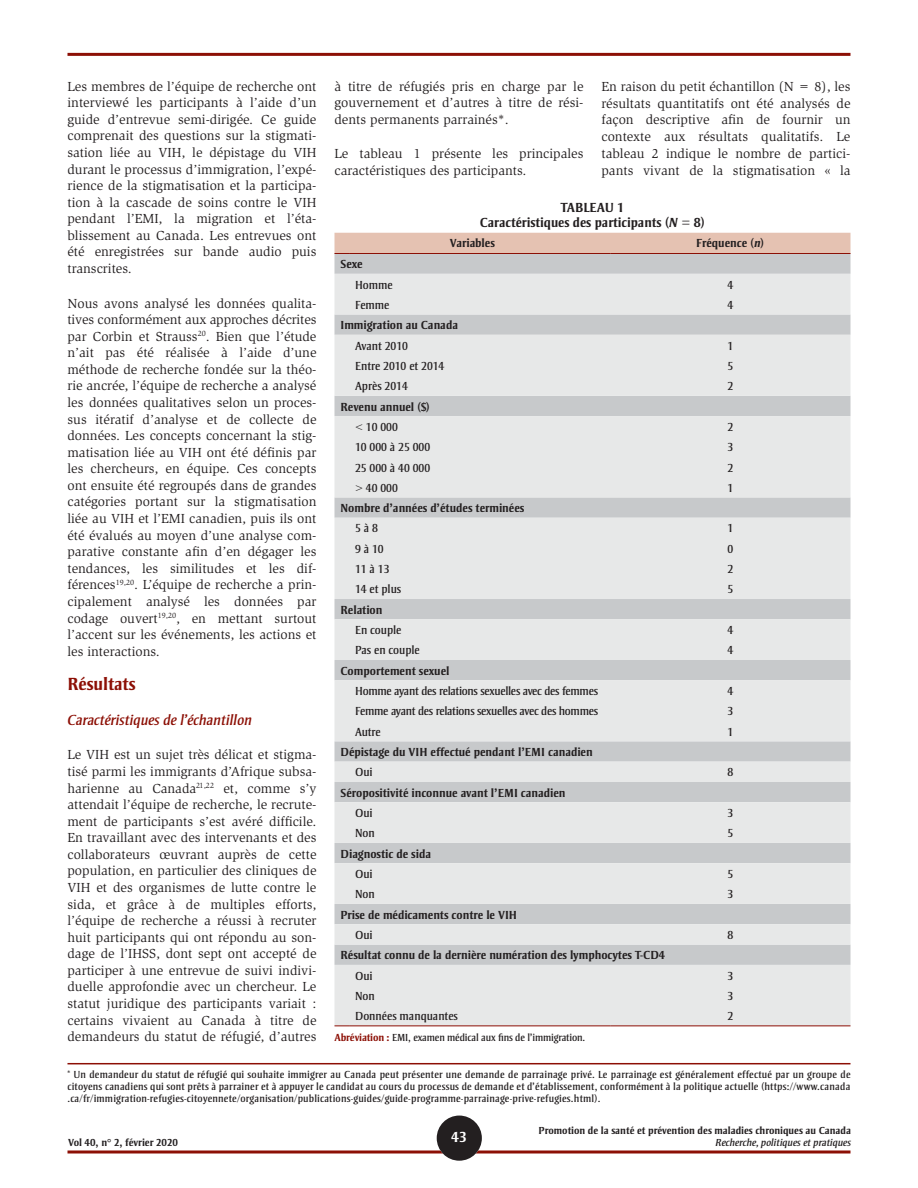
<style>
.page{position:relative;width:918px;height:1188px;background:#fff}
.page>*{position:absolute;margin:0;border:0;box-sizing:border-box;transform-origin:0 0}
.t1{font:700 18px "Strayhorn MT Std";color:#8c0f05}
.t2{font:italic 15px "Strayhorn MT Std";color:#8c0f05}
.t3{font:700 15px "Strayhorn MT Std";color:#fff}
.BODY{font:13.5px/16.5px "Slimbach Std";color:#231f20;text-align:justify}
.Tableau_titre{font:700 13.5px/15px "Strayhorn MT Std";color:#231f20;text-align:center}
.Tableau_Body{font:700 12px "Strayhorn MT Std";color:#231f20}
.Tableau_Body-2{font:12px "Strayhorn MT Std";color:#231f20}
.Tableau_Body-3{font:12px "Strayhorn MT Std";letter-spacing:-.02em;color:#231f20}
.Tableau_titre_de_col{font:700 12px "Strayhorn MT Std";color:#231f20}
.Note_tableau{font:10.5px/12px "Strayhorn MT Std";letter-spacing:.02em;color:#231f20;text-align:justify}
.t4{font:700 10.5px "Strayhorn MT Std";color:#231f20}
.Note_tableau-2{font:10.5px "Strayhorn MT Std";letter-spacing:-.01em;color:#231f20}
.t5{font:italic 10.5px "Strayhorn MT Std";color:#231f20}
.s1{font-style:italic}
.s2{font-weight:700;color:#8c0f05}
</style>
<div class="page">
<svg style="left:68px;top:1150px;width:782px;height:4px;background:#a84a43"></svg>
<hr style="left:68px;top:53px;width:782px;height:3px;background:#8c0f05">
<div style="left:437px;top:1116px;width:45px;height:45px;background:#231f20;border-radius:50%"></div>
<hr style="left:67px;top:1063px;width:784px;height:1px;background:#8c0f05">
<div style="left:334px;top:254px;width:516px;height:20px;background:#c7c9cb"></div>
<svg style="left:334px;top:274px;width:516px;height:751px;background:#dee0e0"></svg>
<svg style="left:334px;top:1025px;width:15px;height:1px"></svg>
<hr style="left:349px;top:1025px;width:261px;height:1px;background:#8c0f05">
<hr style="left:610px;top:1025px;width:240px;height:1px;background:#8c0f05">
<div style="left:334px;top:233px;width:516px;height:21px;background:#e5c2b2"></div>
<hr style="left:349px;top:253px;width:261px;height:1px;background:#8c0f05">
<p class="BODY" style="left:68px;top:78px;width:251px">Les membres de l’équipe de recherche ont interviewé les participants à l’aide d’un guide d’entrevue semi‑dirigée. Ce guide comprenait des questions sur la stigmati&shy;sation liée au VIH, le dépistage du VIH durant le processus d’immigration, l’expé&shy;rience de la stigmatisation et la participa&shy;tion à la cascade de soins contre le VIH pendant l’EMI, la migration et l’éta&shy;blissement au Canada. Les entrevues ont été enregistrées sur bande audio puis transcrites.</p>
<p class="BODY" style="left:68px;top:295px;width:251px">Nous avons analysé les données qualita&shy;tives conformément aux approches décrites par Corbin et Strauss<sup>20</sup>. Bien que l’étude n’ait pas été réalisée à l’aide d’une méthode de recherche fondée sur la théo&shy;rie ancrée, l’équipe de recherche a analysé les données qualitatives selon un proces&shy;sus itératif d’analyse et de collecte de données. Les concepts concernant la stig&shy;matisation liée au VIH ont été définis par les chercheurs, en équipe. Ces concepts ont ensuite été regroupés dans de grandes catégories portant sur la stigmatisation liée au VIH et l’EMI canadien, puis ils ont été évalués au moyen d’une analyse com&shy;parative constante afin d’en dégager les tendances, les similitudes et les dif&shy;férences<sup>19,20</sup>. L’équipe de recherche a prin&shy;cipalement analysé les données par codage ouvert<sup>19,20</sup>, en mettant surtout l’accent sur les événements, les actions et les interactions.</p>
<h2 class="t1" style="left:68px;top:674px;width:70px">Résultats</h2>
<h3 class="t2" style="left:68px;top:711px;width:186px">Caractéristiques de l’échantillon</h3>
<p class="BODY" style="left:68px;top:747px;width:251px">Le VIH est un sujet très délicat et stigma&shy;tisé parmi les immigrants d’Afrique subsa&shy;harienne au Canada<sup>21,22</sup> et, comme s’y attendait l’équipe de recherche, le recrute&shy;ment de participants s’est avéré difficile.<br>En travaillant avec des intervenants et des collaborateurs œuvrant auprès de cette population, en particulier des cliniques de VIH et des organismes de lutte contre le sida, et grâce à de multiples efforts, l’équipe de recherche a réussi à recruter huit participants qui ont répondu au son&shy;dage de l’IHSS, dont sept ont accepté de participer à une entrevue de suivi indivi&shy;duelle approfondie avec un chercheur. Le statut juridique des participants variait : certains vivaient au Canada à titre de demandeurs du statut de réfugié, d’autres</p>
<p class="BODY" style="left:334px;top:78px;width:251px">à titre de réfugiés pris en charge par le gouvernement et d’autres à titre de rési&shy;dents permanents parrainés*.</p>
<p class="BODY" style="left:334px;top:146px;width:251px">Le tableau 1 présente les principales caractéristiques des participants.</p>
<p class="BODY" style="left:602px;top:78px;width:251px">En raison du petit échantillon (N = 8), les résultats quantitatifs ont été analysés de façon descriptive afin de fournir un contexte aux résultats qualitatifs. Le tableau 2 indique le nombre de partici&shy;pants vivant de la stigmatisation « la</p>
<p class="Tableau_titre" style="left:480px;top:200px;width:227px">TABLEAU 1<br>Caractéristiques des participants (<span class="s1">N</span> = 8)</p>
<p class="Tableau_titre_de_col" style="left:450px;top:236px;width:47px">Variables</p>
<p class="Tableau_titre_de_col" style="left:696px;top:236px;width:70px">Fréquence (<span class="s1">n</span>)</p>
<p class="Tableau_Body" style="left:341px;top:257px;width:24px">Sexe</p>
<p class="Tableau_Body-2" style="left:355px;top:278px;width:39px">Homme</p>
<p class="Tableau_Body-2" style="left:727px;top:278px;width:7px">4</p>
<p class="Tableau_Body-2" style="left:355px;top:298px;width:36px">Femme</p>
<p class="Tableau_Body-2" style="left:727px;top:298px;width:7px">4</p>
<p class="Tableau_Body" style="left:341px;top:318px;width:119px">Immigration au Canada</p>
<p class="Tableau_Body-2" style="left:355px;top:339px;width:54px">Avant 2010</p>
<p class="Tableau_Body-2" style="left:727px;top:339px;width:7px">1</p>
<p class="Tableau_Body-2" style="left:355px;top:359px;width:91px">Entre 2010 et 2014</p>
<p class="Tableau_Body-2" style="left:727px;top:359px;width:7px">5</p>
<p class="Tableau_Body-2" style="left:355px;top:379px;width:54px">Après 2014</p>
<p class="Tableau_Body-2" style="left:727px;top:379px;width:7px">2</p>
<p class="Tableau_Body" style="left:341px;top:400px;width:91px">Revenu annuel ($)</p>
<p class="Tableau_Body-2" style="left:355px;top:420px;width:44px">&lt; 10 000</p>
<p class="Tableau_Body-2" style="left:727px;top:420px;width:7px">2</p>
<p class="Tableau_Body-2" style="left:355px;top:440px;width:77px">10 000 à 25 000</p>
<p class="Tableau_Body-2" style="left:727px;top:440px;width:7px">3</p>
<p class="Tableau_Body-2" style="left:355px;top:461px;width:77px">25 000 à 40 000</p>
<p class="Tableau_Body-2" style="left:727px;top:461px;width:7px">2</p>
<p class="Tableau_Body-2" style="left:355px;top:481px;width:44px">&gt; 40 000</p>
<p class="Tableau_Body-2" style="left:727px;top:481px;width:7px">1</p>
<p class="Tableau_Body" style="left:341px;top:501px;width:185px">Nombre d’années d’études terminées</p>
<p class="Tableau_Body-2" style="left:355px;top:522px;width:24px">5 à 8</p>
<p class="Tableau_Body-2" style="left:727px;top:522px;width:7px">1</p>
<p class="Tableau_Body-2" style="left:355px;top:542px;width:30px">9 à 10</p>
<p class="Tableau_Body-2" style="left:727px;top:542px;width:7px">0</p>
<p class="Tableau_Body-2" style="left:355px;top:562px;width:36px">11 à 13</p>
<p class="Tableau_Body-2" style="left:727px;top:562px;width:7px">2</p>
<p class="Tableau_Body-2" style="left:355px;top:583px;width:48px">14 et plus</p>
<p class="Tableau_Body-2" style="left:727px;top:583px;width:7px">5</p>
<p class="Tableau_Body" style="left:341px;top:603px;width:43px">Relation</p>
<p class="Tableau_Body-2" style="left:355px;top:623px;width:48px">En couple</p>
<p class="Tableau_Body-2" style="left:727px;top:623px;width:7px">4</p>
<p class="Tableau_Body-2" style="left:355px;top:644px;width:66px">Pas en couple</p>
<p class="Tableau_Body-2" style="left:727px;top:644px;width:7px">4</p>
<p class="Tableau_Body" style="left:341px;top:664px;width:110px">Comportement sexuel</p>
<p class="Tableau_Body-3" style="left:355px;top:684px;width:244px">Homme ayant des relations sexuelles avec des femmes</p>
<p class="Tableau_Body-2" style="left:727px;top:684px;width:7px">4</p>
<p class="Tableau_Body-3" style="left:355px;top:705px;width:245px">Femme ayant des relations sexuelles avec des hommes</p>
<p class="Tableau_Body-2" style="left:727px;top:705px;width:7px">3</p>
<p class="Tableau_Body-2" style="left:355px;top:725px;width:27px">Autre</p>
<p class="Tableau_Body-2" style="left:727px;top:725px;width:7px">1</p>
<p class="Tableau_Body" style="left:341px;top:745px;width:254px">Dépistage du VIH effectué pendant l’EMI canadien</p>
<p class="Tableau_Body-2" style="left:355px;top:766px;width:19px">Oui</p>
<p class="Tableau_Body-2" style="left:727px;top:766px;width:7px">8</p>
<p class="Tableau_Body" style="left:341px;top:786px;width:227px">Séropositivité inconnue avant l’EMI canadien</p>
<p class="Tableau_Body-2" style="left:355px;top:806px;width:19px">Oui</p>
<p class="Tableau_Body-2" style="left:727px;top:806px;width:7px">3</p>
<p class="Tableau_Body-2" style="left:355px;top:827px;width:21px">Non</p>
<p class="Tableau_Body-2" style="left:727px;top:827px;width:7px">5</p>
<p class="Tableau_Body" style="left:341px;top:847px;width:92px">Diagnostic de sida</p>
<p class="Tableau_Body-2" style="left:355px;top:867px;width:19px">Oui</p>
<p class="Tableau_Body-2" style="left:727px;top:867px;width:7px">5</p>
<p class="Tableau_Body-2" style="left:355px;top:888px;width:21px">Non</p>
<p class="Tableau_Body-2" style="left:727px;top:888px;width:7px">3</p>
<p class="Tableau_Body" style="left:341px;top:908px;width:178px">Prise de médicaments contre le VIH</p>
<p class="Tableau_Body-2" style="left:355px;top:928px;width:19px">Oui</p>
<p class="Tableau_Body-2" style="left:727px;top:928px;width:7px">8</p>
<p class="Tableau_Body" style="left:341px;top:948px;width:326px">Résultat connu de la dernière numération des lymphocytes T‑CD4</p>
<p class="Tableau_Body-2" style="left:355px;top:969px;width:19px">Oui</p>
<p class="Tableau_Body-2" style="left:727px;top:969px;width:7px">3</p>
<p class="Tableau_Body-2" style="left:355px;top:989px;width:21px">Non</p>
<p class="Tableau_Body-2" style="left:727px;top:989px;width:7px">3</p>
<p class="Tableau_Body-2" style="left:355px;top:1009px;width:104px">Données manquantes</p>
<p class="Tableau_Body-2" style="left:727px;top:1009px;width:7px">2</p>
<p class="Note_tableau-2" style="left:334px;top:1032px;width:252px"><span class="s2">Abréviation :</span> EMI, examen médical aux fins de l’immigration.</p>
<p class="Note_tableau" style="left:67px;top:1068px;width:785px">* Un demandeur du statut de réfugié qui souhaite immigrer au Canada peut présenter une demande de parrainage privé. Le parrainage est généralement effectué par un groupe de citoyens canadiens qui sont prêts à parrainer et à appuyer le candidat au cours du processus de demande et d’établissement, conformément à la politique actuelle (https://www.canada .ca/fr/immigration-refugies-citoyennete/organisation/publications-guides/guide-programme-parrainage-prive-refugies.html).</p>
<p class="t4" style="left:68px;top:1137px;width:112px">Vol 40, n° 2, février 2020</p>
<p class="t3" style="left:451px;top:1128px;width:17px">43</p>
<p class="t4" style="left:539px;top:1125px;width:314px">Promotion de la santé et prévention des maladies chroniques au Canada</p>
<p class="t5" style="left:715px;top:1137px;width:137px">Recherche, politiques et pratiques</p>
</div>
